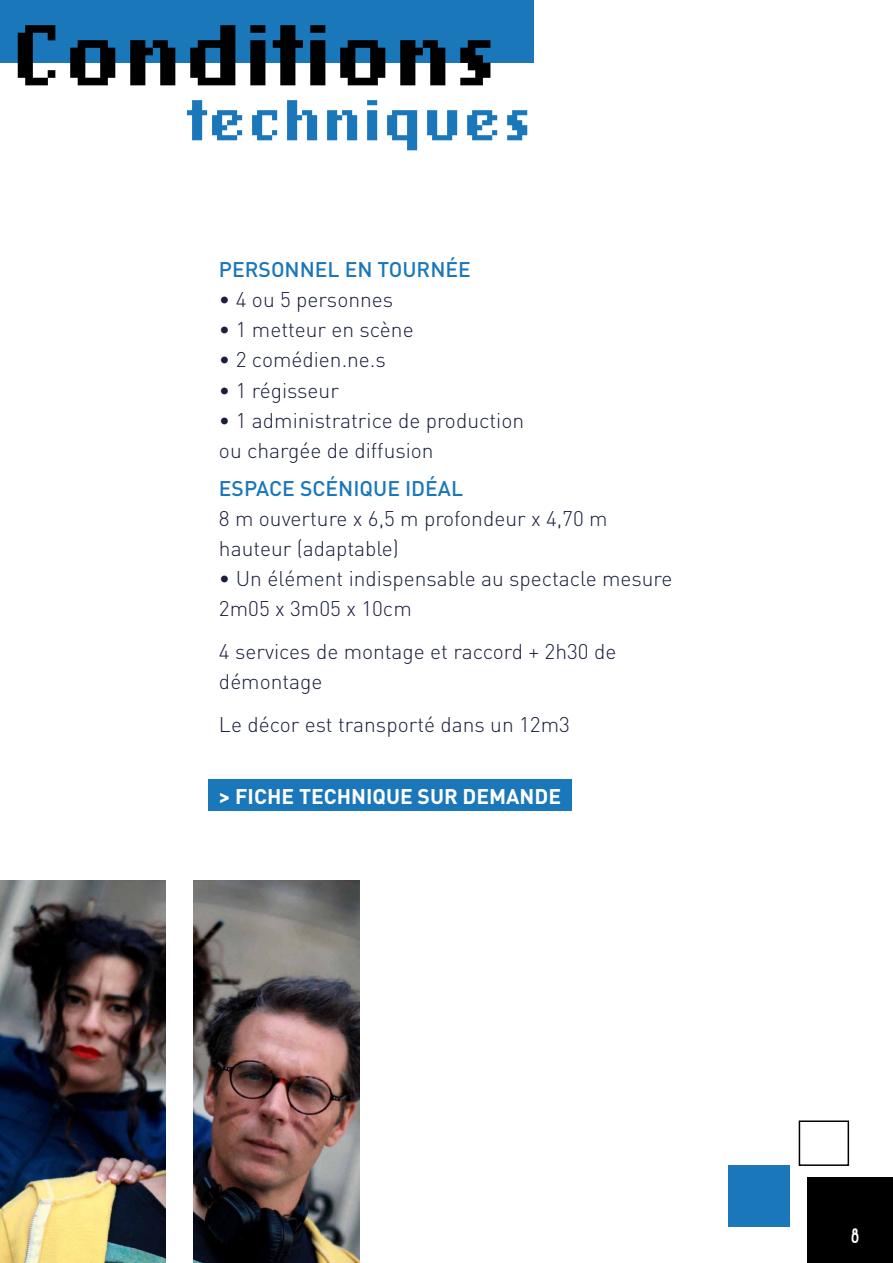
<style>
.page{position:relative;width:893px;height:1263px;background:#fff}
.page>*{position:absolute;margin:0;border:0;box-sizing:border-box;transform-origin:0 0}
.t1{font:700 90px "Lo Res 12 OT";color:#000}
.t2{font:700 60px "Lo Res 12 OT";color:#1a77ba}
.t3{font:300 21px/30px "DIN";color:#1a1f3c}
.t4{font:500 21px "DIN";color:#1a77ba}
.t5{font:700 21px "DIN";color:#fff}
.t6{font:21px "Tomarik Poster";color:#fff}
</style>
<div class="page">
<div style="left:808px;top:1178px;width:85px;height:85px;background:#000"></div>
<div style="left:728px;top:1165px;width:61px;height:61px;background:#1a77ba"></div>
<div style="left:799px;top:1120px;width:50px;height:46px;border:2px solid #000"></div>
<div style="left:208px;top:779px;width:364px;height:31px;background:#1a77ba"></div>
<img style="left:0;top:880px;width:166px;height:383px">
<img style="left:193px;top:880px;width:166px;height:383px">
<div style="left:0;top:0;width:534px;height:62px;background:#1a77ba"></div>
<h1 class="t1" style="left:10px;top:-5px;width:489px">Conditions</h1>
<h2 class="t2" style="left:187px;top:80px;width:347px">techniques</h2>
<p class="t4" style="left:219px;top:256px;width:253px">PERSONNEL EN TOURNÉE</p>
<p class="t3" style="left:219px;top:285px;width:176px">• 4 ou 5 personnes</p>
<p class="t3" style="left:219px;top:315px;width:196px">• 1 metteur en scène</p>
<p class="t3" style="left:219px;top:345px;width:168px">• 2 comédien.ne.s</p>
<p class="t3" style="left:219px;top:375px;width:121px">• 1 régisseur</p>
<p class="t3" style="left:219px;top:405px;width:307px">• 1 administratrice de production ou chargée de diffusion</p>
<p class="t4" style="left:219px;top:475px;width:246px">ESPACE SCÉNIQUE IDÉAL</p>
<p class="t3" style="left:219px;top:503px;width:390px">8 m ouverture x 6,5 m profondeur x 4,70 m hauteur (adaptable)</p>
<p class="t3" style="left:219px;top:563px;width:455px">• Un élément indispensable au spectacle mesure<br>2m05 x 3m05 x 10cm</p>
<p class="t3" style="left:219px;top:636px;width:399px">4 services de montage et raccord + 2h30 de démontage</p>
<p class="t3" style="left:219px;top:709px;width:352px">Le décor est transporté dans un 12m3</p>
<p class="t5" style="left:219px;top:783px;width:344px">&gt; FICHE TECHNIQUE SUR DEMANDE</p>
<p class="t6" style="left:850px;top:1220px;width:11px">8</p>
</div>
